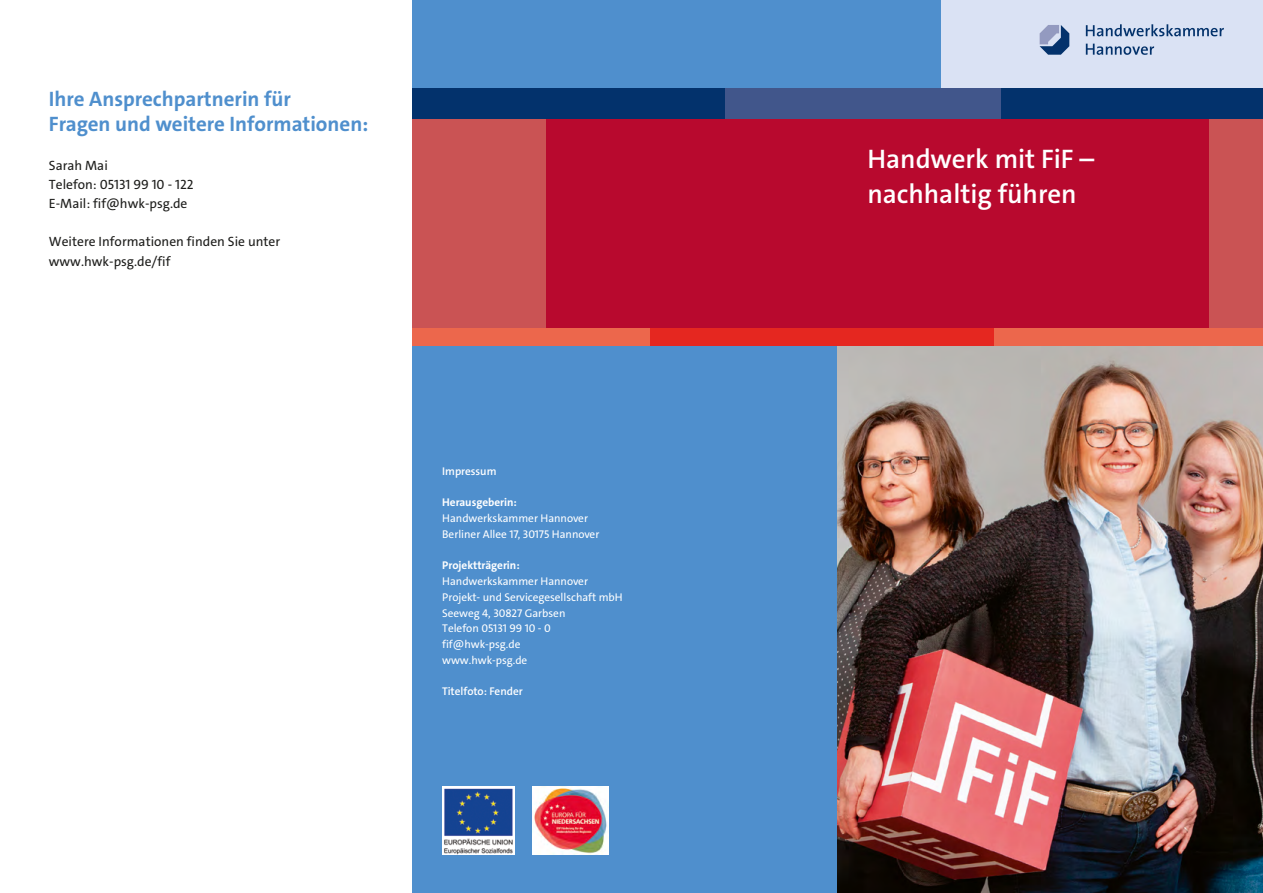
<style>
.page{position:relative;width:1263px;height:893px;background:#fff}
.page>*{position:absolute;margin:0;border:0;box-sizing:border-box;transform-origin:0 0}
.t1{font:600 27px/34.2px "The Sans C4 s";color:#fff}
.t2{font:700 21px/25.2px "The Sans C4 s";color:#4f8fcd}
.t3{font:13.5px/19.2px "The Sans C4 s";color:#1d1d1b}
.t4{font:11.25px/15.8px "The Sans C4 s";color:#fff}
.t5{font:600 11.25px "The Sans C4 s";color:#fff}
.s1{font-weight:700}
</style>
<div class="page">
<div style="left:412px;top:323px;width:243px;height:23px;background:#ec674c"></div>
<div style="left:838px;top:323px;width:161px;height:23px;background:#e52720"></div>
<div style="left:650px;top:323px;width:188px;height:23px;background:#e52720"></div>
<div style="left:995px;top:323px;width:268px;height:23px;background:#ec674c"></div>
<div style="left:838px;top:115px;width:376px;height:212px;background:#b8092e"></div>
<div style="left:412px;top:115px;width:139px;height:212px;background:#ca5354"></div>
<div style="left:546px;top:115px;width:292px;height:212px;background:#b8092e"></div>
<div style="left:1210px;top:115px;width:53px;height:212px;background:#ca5354"></div>
<div style="left:838px;top:0;width:108px;height:93px;background:#4f8fcd"></div>
<div style="left:412px;top:0;width:426px;height:93px;background:#4f8fcd"></div>
<div style="left:942px;top:0;width:321px;height:93px;background:#dae2f4"></div>
<svg style="left:1039px;top:25px;width:30px;height:30px"></svg>
<svg style="left:1086px;top:24px;width:138px;height:12px"></svg>
<svg style="left:1086px;top:44px;width:68px;height:11px"></svg>
<div style="left:838px;top:89px;width:167px;height:30px;background:#41568b"></div>
<div style="left:412px;top:89px;width:317px;height:30px;background:#03326c"></div>
<div style="left:725px;top:89px;width:113px;height:30px;background:#41568b"></div>
<div style="left:1001px;top:89px;width:262px;height:30px;background:#03326c"></div>
<div style="left:412px;top:346px;width:426px;height:547px;background:#4f8fcd"></div>
<img style="left:838px;top:347px;width:425px;height:546px">
<img style="left:533px;top:786px;width:76px;height:69px">
<img style="left:442px;top:786px;width:73px;height:69px">
<p class="t2" style="left:49px;top:86px;width:321px">Ihre Ansprechpartnerin für<br>Fragen und weitere Informationen:</p>
<p class="t3" style="left:49px;top:155px;width:146px">Sarah Mai<br>Telefon: 05131 99 10 - 122<br>E-Mail: fif@hwk-psg.de</p>
<p class="t3" style="left:49px;top:232px;width:233px">Weitere Informationen finden Sie unter www.hwk-psg.de/fif</p>
<p class="t5" style="left:442px;top:464px;width:56px">Impressum</p>
<p class="t4" style="left:442px;top:495px;width:159px"><span class="s1">Herausgeberin:<br></span>Handwerkskammer Hannover<br>Berliner Allee 17, 30175 Hannover</p>
<p class="t4" style="left:442px;top:558px;width:182px"><span class="s1">Projektträgerin:<br></span>Handwerkskammer Hannover<br>Projekt- und Servicegesellschaft mbH<br>Seeweg 4, 30827 Garbsen<br>Telefon 05131 99 10 - 0 fif@hwk-psg.de<br>www.hwk-psg.de</p>
<p class="t5" style="left:442px;top:684px;width:82px">Titelfoto: Fender</p>
<p class="t1" style="left:867px;top:142px;width:228px">Handwerk mit FiF – nachhaltig führen</p>
</div>
